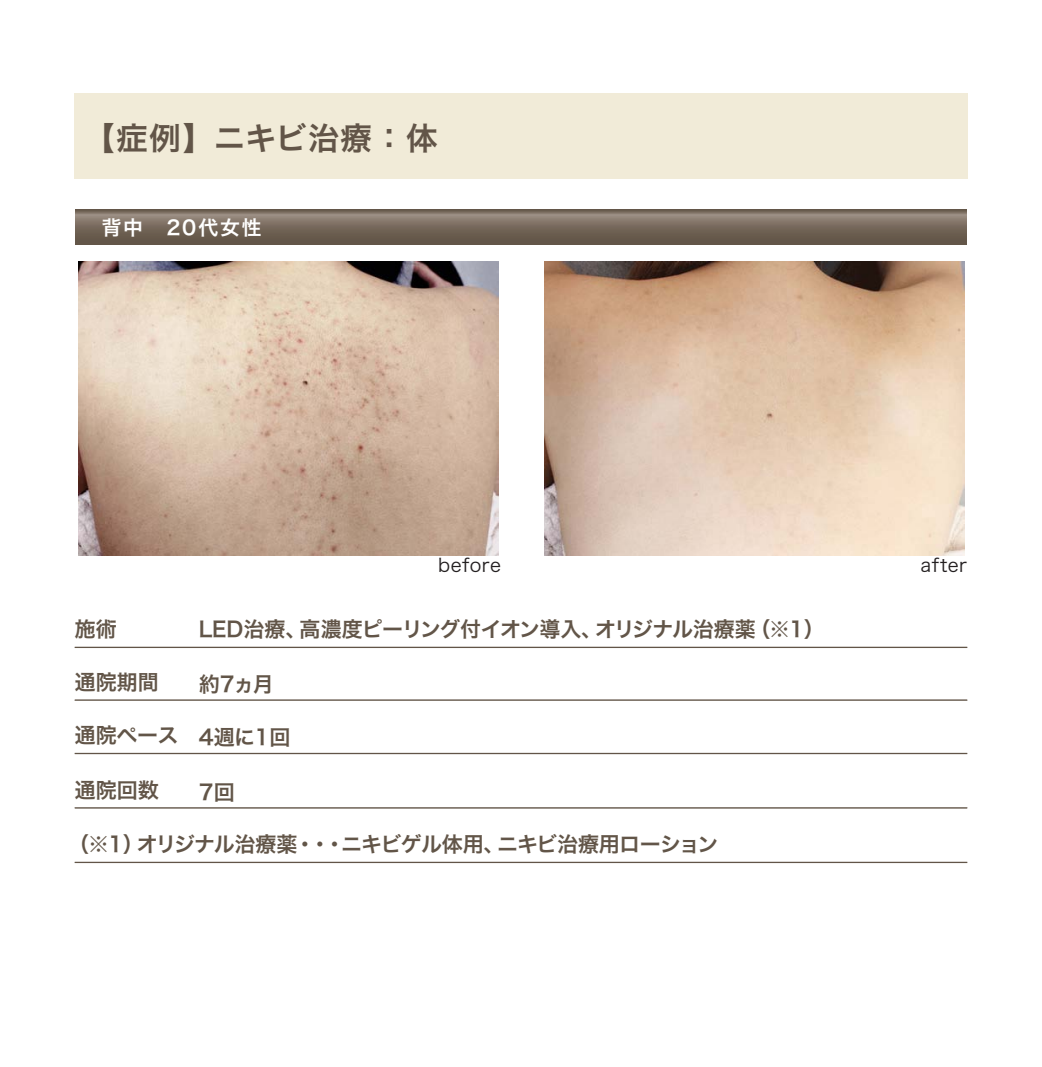
<style>
.page{position:relative;width:1042px;height:1067px;background:#fff}
.page>*{position:absolute;margin:0;border:0;box-sizing:border-box;transform-origin:0 0}
.t1{font:31.5px "Hira Kaku Pro W6";letter-spacing:.03em;color:#625548}
.t2{font:21px "Hira Kaku Pro W6";letter-spacing:-.02em;color:#625548}
.t3{font:19.78px "Hira Kaku Pro W6";letter-spacing:.09em;color:#fff}
.t4{font:18.55px "Hira Kaku Pro W3";letter-spacing:.025em;color:#231f20}
</style>
<div class="page">
<div style="left:74px;top:94px;width:893px;height:85px;background:#f1ebd8"></div>
<img style="left:545px;top:262px;width:419px;height:293px">
<img style="left:79px;top:262px;width:419px;height:293px">
<svg style="left:75px;top:209px;width:892px;height:35px;background:#77695c"></svg>
<hr style="left:75px;top:646px;width:892px;height:2px;background:#625548">
<hr style="left:75px;top:699px;width:892px;height:1px;background:#625548">
<hr style="left:75px;top:753px;width:892px;height:1px;background:#625548">
<hr style="left:75px;top:807px;width:892px;height:1px;background:#625548">
<hr style="left:75px;top:861px;width:892px;height:2px;background:#625548">
<h1 class="t1" style="left:84px;top:110px;width:355px">【症例】ニキビ治療：体</h1>
<p class="t3" style="left:102px;top:209px;width:161px">背中　20代女性</p>
<p class="t4" style="left:438px;top:548px;width:64px">before</p>
<p class="t4" style="left:920px;top:548px;width:48px">after</p>
<p class="t2" style="left:75px;top:610px;width:43px">施術</p>
<p class="t2" style="left:199px;top:610px;width:628px">LED治療、高濃度ピーリング付イオン導入、オリジナル治療薬（※1）</p>
<p class="t2" style="left:75px;top:663px;width:85px">通院期間</p>
<p class="t2" style="left:199px;top:665px;width:76px">約7ヵ月</p>
<p class="t2" style="left:75px;top:717px;width:217px">通院ペース 4週に1回</p>
<p class="t2" style="left:75px;top:771px;width:85px">通院回数</p>
<p class="t2" style="left:199px;top:772px;width:37px">7回</p>
<p class="t2" style="left:68px;top:825px;width:652px">（※1）オリジナル治療薬・・・ニキビゲル体用、ニキビ治療用ローション</p>
</div>
